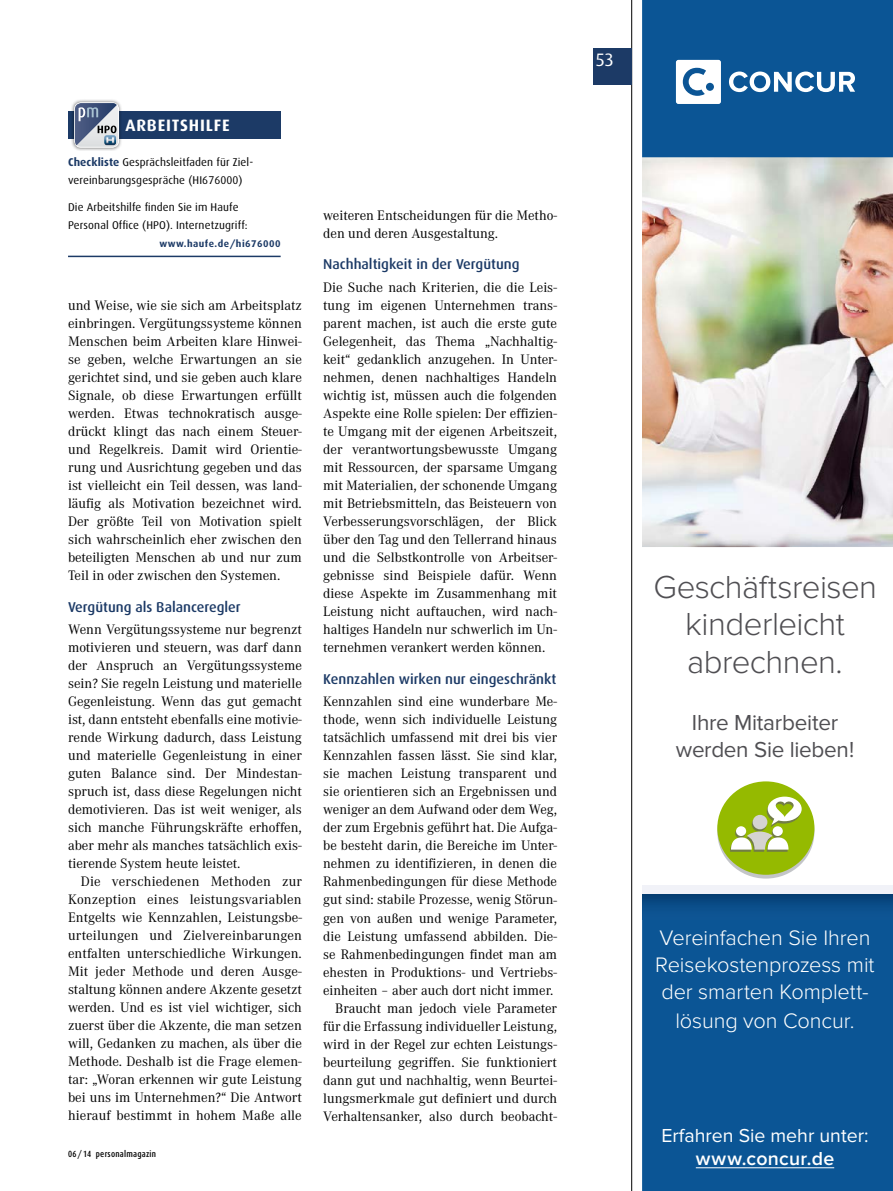
<style>
.page{position:relative;width:893px;height:1191px;background:#fff}
.page>*{position:absolute;margin:0;border:0;box-sizing:border-box;transform-origin:0 0}
.t1{font:33px/37.2px "Proxima Nova Light OV IHGOWA";letter-spacing:-.02em;color:#504f53;text-align:center}
.t2{font:22.5px/27px "Proxima Nova Regular OV LHGOWA";letter-spacing:-.015em;color:#504f53;text-align:center}
.t3{font:21.75px/27.5px "Proxima Nova Light OV IHGOWA";letter-spacing:-.005em;color:#fff;text-align:center}
.t4{font:19.5px "Proxima Nova Regular OV LHGOWA";color:#fff}
.t5{font:19.5px "Proxima Nova Semibold OV OHGOWA";letter-spacing:.015em;color:#fff}
.t6{font:18px "Dax";color:#fff}
.t7{font:700 16.5px "Dax";color:#fff}
.t8{font:14.25px/18px "Corporate A";color:#000;text-align:justify}
.t9{font:500 14.25px "Dax";color:#1c3a66}
.t10{font:11.25px/18px "Dax";letter-spacing:.01em;color:#000}
.t11{font:700 9.75px "Dax";letter-spacing:.05em;color:#1c3a66}
.t12{font:500 9px "Dax Condensed";letter-spacing:.025em;color:#000}
.s1{font-weight:700;color:#1c3a66}
</style>
<div class="page">
<hr style="left:631px;top:0;width:1px;height:1191px;background:#000">
<svg style="left:642px;top:0;width:251px;height:1191px;background:#6d90ab"></svg>
<hr style="left:696px;top:1167px;width:138px;height:1px;background:#fff">
<svg style="left:676px;top:60px;width:179px;height:44px"></svg>
<img style="left:642px;top:894px;width:251px;height:25px">
<svg style="left:642px;top:547px;width:251px;height:338px"></svg>
<div style="left:642px;top:885px;width:251px;height:9px;background:#f1f2f8"></div>
<svg style="left:717px;top:785px;width:97px;height:93px"></svg>
<div style="left:717px;top:781px;width:97px;height:93px;background:#95ba00;border-radius:50%"></div>
<svg style="left:730px;top:796px;width:72px;height:55px"></svg>
<div style="left:736px;top:826px;width:10px;height:10px;background:#fff;border-radius:50%"></div>
<hr style="left:68px;top:256px;width:213px;height:1px;background:#1c3a66">
<div style="left:68px;top:111px;width:213px;height:27px;background:#1c3a66"></div>
<div style="left:71px;top:99px;width:52px;height:52px;background:#000;opacity:.6"></div>
<div style="left:74px;top:102px;width:45px;height:45px;border:1px solid #fff;border-radius:6px"></div>
<svg style="left:75px;top:103px;width:44px;height:44px;background:#8c97ab"></svg>
<div style="left:593px;top:49px;width:38px;height:36px;background:#1c3a66"></div>
<p class="t7" style="left:125px;top:116px;width:41px">ARBEITSHIL</p>
<p class="t7" style="left:214px;top:116px;width:16px">FE</p>
<p class="t10" style="left:68px;top:153px;width:187px"><span class="s1">Checkliste</span> Gesprächsleitfaden für Ziel&shy;vereinbarungsgespräche (HI676000)</p>
<p class="t10" style="left:68px;top:198px;width:181px">Die Arbeitshilfe finden Sie im Haufe<br>Personal Office (HPO). Internetzugriff:</p>
<p class="t11" style="left:160px;top:238px;width:123px">www.haufe.de/hi676000</p>
<p class="t8" style="left:68px;top:297px;width:235px">und Weise, wie sie sich am Arbeitsplatz einbringen. Vergütungssysteme können Menschen beim Arbeiten klare Hinwei&shy;se geben, welche Erwartungen an sie gerichtet sind, und sie geben auch klare Signale, ob diese Erwartungen erfüllt werden. Etwas technokratisch ausge&shy;drückt klingt das nach einem Steuer&shy;und Regelkreis. Damit wird Orientie&shy;rung und Ausrichtung gegeben und das ist vielleicht ein Teil dessen, was land&shy;läufig als Motivation bezeichnet wird.<br>Der größte Teil von Motivation spielt sich wahrscheinlich eher zwischen den beteiligten Menschen ab und nur zum Teil in oder zwischen den Systemen.</p>
<p class="t9" style="left:68px;top:598px;width:174px">Vergütung als Balanceregler</p>
<p class="t8" style="left:68px;top:621px;width:235px">Wenn Vergütungssysteme nur begrenzt motivieren und steuern, was darf dann der Anspruch an Vergütungssysteme sein? Sie regeln Leistung und materielle Gegenleistung. Wenn das gut gemacht ist, dann entsteht ebenfalls eine motivie&shy;rende Wirkung dadurch, dass Leistung und materielle Gegenleistung in einer guten Balance sind. Der Mindestan&shy;spruch ist, dass diese Regelungen nicht demotivieren. Das ist weit weniger, als sich manche Führungskräfte erhoffen, aber mehr als manches tatsächlich exis&shy;tierende System heute leistet.</p>
<p class="t8" style="left:68px;top:873px;width:235px;text-indent:13px">Die verschiedenen Methoden zur Konzeption eines leistungsvariablen Entgelts wie Kennzahlen, Leistungsbe&shy;urteilungen und Zielvereinbarungen entfalten unterschiedliche Wirkungen.<br>Mit jeder Methode und deren Ausge&shy;staltung können andere Akzente gesetzt werden. Und es ist viel wichtiger, sich zuerst über die Akzente, die man setzen will, Gedanken zu machen, als über die Methode. Deshalb ist die Frage elemen&shy;tar: „Woran erkennen wir gute Leistung bei uns im Unternehmen?“ Die Antwort hierauf bestimmt in hohem Maße alle</p>
<p class="t12" style="left:68px;top:1148px;width:90px">06/14 personalmagazin</p>
<p class="t8" style="left:323px;top:206px;width:235px">weiteren Entscheidungen für die Metho&shy;den und deren Ausgestaltung.</p>
<p class="t9" style="left:323px;top:256px;width:198px">Nachhaltigkeit in der Vergütung</p>
<p class="t8" style="left:323px;top:278px;width:235px">Die Suche nach Kriterien, die die Leis&shy;tung im eigenen Unternehmen trans&shy;parent machen, ist auch die erste gute Gelegenheit, das Thema „Nachhaltig&shy;keit“ gedanklich anzugehen. In Unter&shy;nehmen, denen nachhaltiges Handeln wichtig ist, müssen auch die folgenden Aspekte eine Rolle spielen: Der effizien&shy;te Umgang mit der eigenen Arbeitszeit, der verantwortungsbewusste Umgang mit Ressourcen, der sparsame Umgang mit Materialien, der schonende Umgang mit Betriebsmitteln, das Beisteuern von Verbesserungsvorschlägen, der Blick über den Tag und den Tellerrand hinaus und die Selbstkontrolle von Arbeitser&shy;gebnisse sind Beispiele dafür. Wenn diese Aspekte im Zusammenhang mit Leistung nicht auftauchen, wird nach&shy;haltiges Handeln nur schwerlich im Un&shy;ternehmen verankert werden können.</p>
<p class="t9" style="left:323px;top:670px;width:235px">Kennzahlen wirken nur eingeschränkt</p>
<p class="t8" style="left:323px;top:693px;width:235px;text-align:right">Kennzahlen sind eine wunderbare Me&shy;thode, wenn sich individuelle Leistung tatsächlich umfassend mit drei bis vier Kennzahlen fassen lässt. Sie sind klar, sie machen Leistung transparent und sie orientieren sich an Ergebnissen und weniger an dem Aufwand oder dem Weg, der zum Ergebnis geführt hat. Die Aufga&shy;be besteht darin, die Bereiche im Unter&shy;nehmen zu identifizieren, in denen die Rahmenbedingungen für diese Methode gut sind: stabile Prozesse, wenig Störun&shy;gen von außen und wenige Parameter, die Leistung umfassend abbilden. Die&shy;se Rahmenbedingungen findet man am ehesten in Produktions- und Vertriebs&shy;einheiten – aber auch dort nicht immer.<br>Braucht man jedoch viele Parameter für die Erfassung individueller Leistung, wird in der Regel zur echten Leistungs&shy;beurteilung gegriffen. Sie funktioniert dann gut und nachhaltig, wenn Beurtei&shy;lungsmerkmale gut definiert und durch Verhaltensanker, also durch beobacht-</p>
<p class="t6" style="left:595px;top:50px;width:20px">53</p>
<h1 class="t1" style="left:653px;top:569px;width:225px">Geschäftsreisen kinderleicht abrechnen.</h1>
<h2 class="t2" style="left:676px;top:709px;width:180px">Ihre Mitarbeiter werden Sie lieben!</h2>
<h3 class="t3" style="left:655px;top:924px;width:221px">Vereinfachen Sie Ihren<br>Reisekostenprozess mit der smarten Komplett&shy;lösung von Concur.</h3>
<h3 class="t4" style="left:661px;top:1124px;width:209px">Erfahren Sie mehr unter:</h3>
<h3 class="t5" style="left:696px;top:1147px;width:140px">www.concur.de</h3>
</div>
